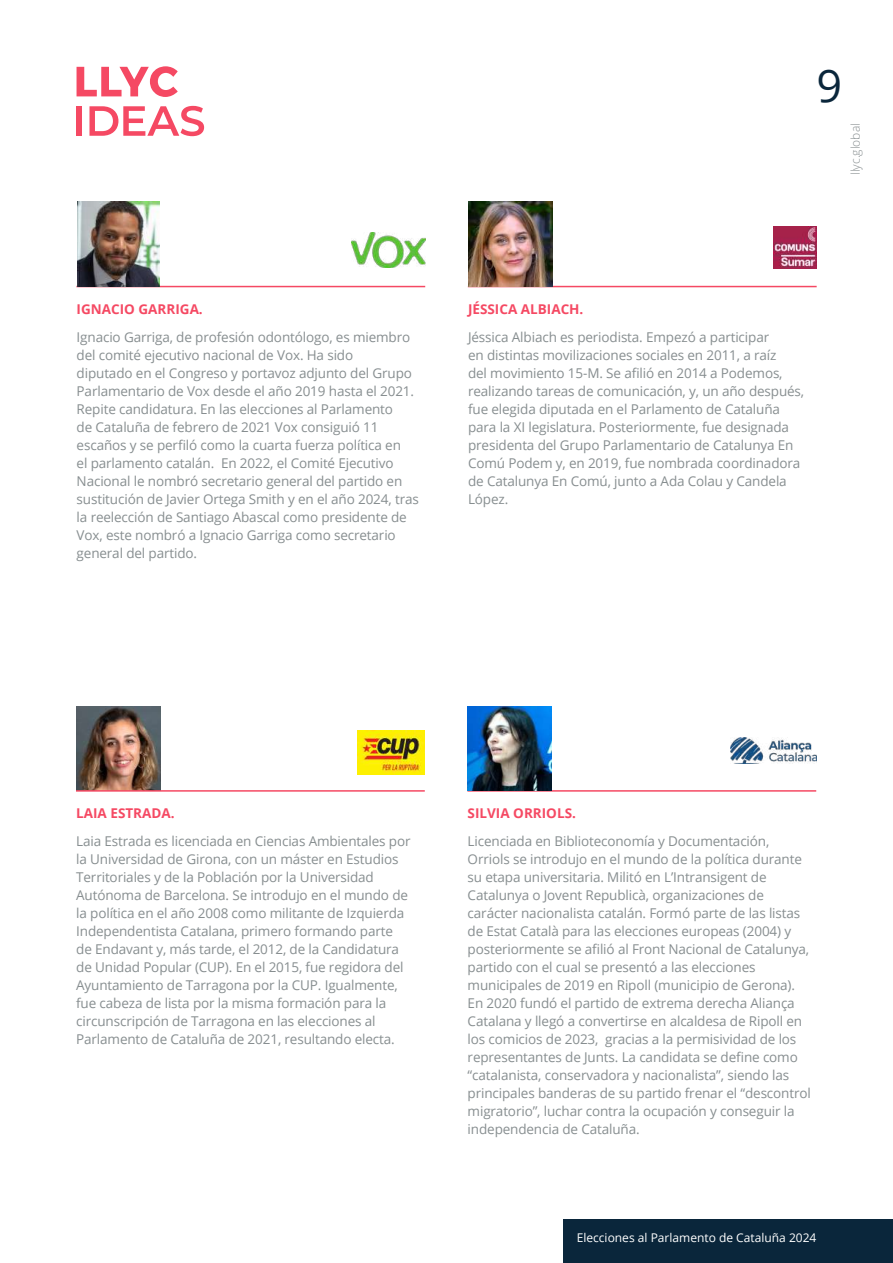
<style>
.page{position:relative;width:893px;height:1263px;background:#fff}
.page>*{position:absolute;margin:0;border:0;box-sizing:border-box;transform-origin:0 0}
.t1{font:45px "Open Sans";color:#0a263b}
.t2{font:13.5px/18px "Open Sans";letter-spacing:-.01em;color:#878e90}
.t3{font:700 13.5px "Open Sans";color:#f54963}
.t4{font:12px "Open Sans";color:#fff}
.t5{font:300 12px "Open Sans";color:#878e90}
</style>
<div class="page">
<div style="left:77px;top:106px;width:5px;height:30px;background:#f54963"></div>
<svg style="left:89px;top:106px;width:115px;height:30px"></svg>
<svg style="left:77px;top:66px;width:101px;height:31px"></svg>
<div style="left:564px;top:1219px;width:329px;height:44px;background:#0a263b"></div>
<hr style="left:468px;top:286px;width:349px;height:1px;background:#f54963">
<img style="left:469px;top:202px;width:83px;height:84px">
<hr style="left:76px;top:286px;width:349px;height:1px;background:#f54963">
<img style="left:77px;top:202px;width:82px;height:84px">
<img style="left:773px;top:226px;width:43px;height:43px">
<img style="left:352px;top:233px;width:73px;height:35px">
<hr style="left:467px;top:790px;width:349px;height:2px;background:#f54963">
<img style="left:77px;top:707px;width:83px;height:83px">
<hr style="left:76px;top:790px;width:349px;height:2px;background:#f54963">
<img style="left:468px;top:707px;width:83px;height:84px">
<img style="left:358px;top:731px;width:67px;height:43px">
<img style="left:730px;top:737px;width:86px;height:27px">
<h1 class="t1" style="left:816px;top:55px;width:27px">9</h1>
<p class="t5" style="left:847px;top:175px;width:53px;rotate:-90deg">llyc.global</p>
<p class="t3" style="left:77px;top:300px;width:128px">IGNACIO GARRIGA.</p>
<p class="t2" style="left:77px;top:328px;width:344px">Ignacio Garriga, de profesión odontólogo, es miembro del comité ejecutivo nacional de Vox. Ha sido<br>diputado en el Congreso y portavoz adjunto del Grupo Parlamentario de Vox desde el año 2019 hasta el 2021.<br>Repite candidatura. En las elecciones al Parlamento<br>de Cataluña de febrero de 2021 Vox consiguió 11 escaños y se perfiló como la cuarta fuerza política en<br>el parlamento catalán. En 2022, el Comité Ejecutivo Nacional le nombró secretario general del partido en sustitución de Javier Ortega Smith y en el año 2024, tras la reelección de Santiago Abascal como presidente de Vox, este nombró a Ignacio Garriga como secretario general del partido.</p>
<p class="t3" style="left:468px;top:300px;width:117px">JÉSSICA ALBIACH.</p>
<p class="t2" style="left:468px;top:328px;width:338px">Jéssica Albiach es periodista. Empezó a participar<br>en distintas movilizaciones sociales en 2011, a raíz<br>del movimiento 15-M. Se afilió en 2014 a Podemos, realizando tareas de comunicación, y, un año después, fue elegida diputada en el Parlamento de Cataluña para la XI legislatura. Posteriormente, fue designada presidenta del Grupo Parlamentario de Catalunya En Comú Podem y, en 2019, fue nombrada coordinadora de Catalunya En Comú, junto a Ada Colau y Candela López.</p>
<p class="t3" style="left:76px;top:804px;width:100px">LAIA ESTRADA.</p>
<p class="t2" style="left:76px;top:832px;width:336px">Laia Estrada es licenciada en Ciencias Ambientales por la Universidad de Girona, con un máster en Estudios Territoriales y de la Población por la Universidad Autónoma de Barcelona. Se introdujo en el mundo de la política en el año 2008 como militante de Izquierda Independentista Catalana, primero formando parte de Endavant y, más tarde, el 2012, de la Candidatura de Unidad Popular (CUP). En el 2015, fue regidora del Ayuntamiento de Tarragona por la CUP. Igualmente, fue cabeza de lista por la misma formación para la circunscripción de Tarragona en las elecciones al Parlamento de Cataluña de 2021, resultando electa.</p>
<p class="t3" style="left:468px;top:804px;width:110px">SILVIA ORRIOLS.</p>
<p class="t2" style="left:468px;top:832px;width:345px">Licenciada en Biblioteconomía y Documentación, Orriols se introdujo en el mundo de la política durante su etapa universitaria. Militó en L’Intransigent de Catalunya o Jovent Republicà, organizaciones de carácter nacionalista catalán. Formó parte de las listas de Estat Català para las elecciones europeas (2004) y posteriormente se afilió al Front Nacional de Catalunya, partido con el cual se presentó a las elecciones municipales de 2019 en Ripoll (municipio de Gerona).<br>En 2020 fundó el partido de extrema derecha Aliança Catalana y llegó a convertirse en alcaldesa de Ripoll en los comicios de 2023, gracias a la permisividad de los representantes de Junts. La candidata se define como “catalanista, conservadora y nacionalista”, siendo las principales banderas de su partido frenar el “descontrol migratorio”, luchar contra la ocupación y conseguir la independencia de Cataluña.</p>
<p class="t4" style="left:577px;top:1229px;width:241px">Elecciones al Parlamento de Cataluña 2024</p>
</div>
